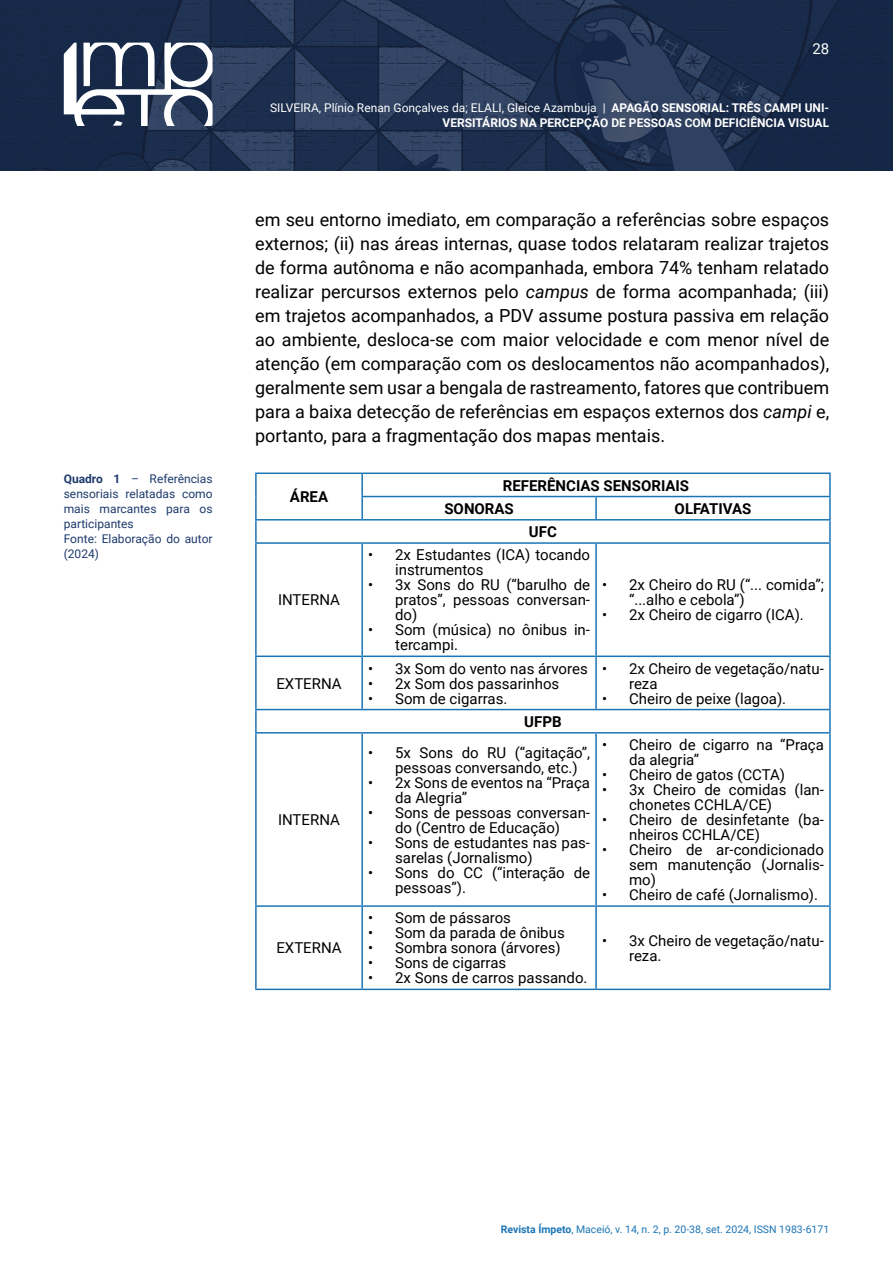
<style>
.page{position:relative;width:893px;height:1263px;background:#fff}
.page>*{position:absolute;margin:0;border:0;box-sizing:border-box;transform-origin:0 0}
.t1{font:18px/24px "Roboto";color:#000;text-align:justify}
.Texto_de_tabela{font:15px/15px "Roboto";color:#000}
.Texto_de_tabela-2{font:700 15px "Roboto";color:#000}
.t2{font:15px "Roboto";color:#fff}
.t3{font:700 12px/15px "Roboto";color:#fff;text-align:right}
.Nota_de_rodapé_Legendas{font:12px/15px "Roboto";color:#1e3a6c;text-align:justify}
.t4{font:10.5px "Roboto";color:#1b75b5}
.s1{font-weight:700}
.s2{font-weight:400}
.s3{font-style:italic}
</style>
<div class="page">
<img style="left:0;top:0;width:893px;height:170px">
<svg style="left:64px;top:42px;width:149px;height:84px"></svg>
<hr style="left:255px;top:472px;width:107px;height:2px;background:#1b75b5">
<hr style="left:255px;top:474px;width:2px;height:22px;background:#1b75b5">
<hr style="left:255px;top:496px;width:2px;height:23px;background:#1b75b5">
<hr style="left:362px;top:472px;width:234px;height:2px;background:#1b75b5">
<hr style="left:361px;top:474px;width:2px;height:22px;background:#1b75b5">
<hr style="left:596px;top:472px;width:235px;height:2px;background:#1b75b5">
<hr style="left:829px;top:474px;width:2px;height:22px;background:#1b75b5">
<hr style="left:361px;top:496px;width:235px;height:1px;background:#1b75b5">
<hr style="left:361px;top:497px;width:2px;height:22px;background:#1b75b5">
<hr style="left:596px;top:496px;width:235px;height:1px;background:#1b75b5">
<hr style="left:595px;top:497px;width:2px;height:22px;background:#1b75b5">
<hr style="left:829px;top:497px;width:2px;height:22px;background:#1b75b5">
<hr style="left:255px;top:519px;width:107px;height:1px;background:#1b75b5">
<hr style="left:255px;top:520px;width:2px;height:22px;background:#1b75b5">
<hr style="left:362px;top:519px;width:234px;height:1px;background:#1b75b5">
<hr style="left:596px;top:519px;width:235px;height:1px;background:#1b75b5">
<hr style="left:829px;top:520px;width:2px;height:22px;background:#1b75b5">
<hr style="left:255px;top:542px;width:107px;height:2px;background:#1b75b5">
<hr style="left:255px;top:544px;width:2px;height:111px;background:#1b75b5">
<hr style="left:362px;top:542px;width:234px;height:2px;background:#1b75b5">
<hr style="left:361px;top:544px;width:2px;height:111px;background:#1b75b5">
<hr style="left:596px;top:542px;width:235px;height:2px;background:#1b75b5">
<hr style="left:595px;top:544px;width:2px;height:111px;background:#1b75b5">
<hr style="left:829px;top:544px;width:2px;height:111px;background:#1b75b5">
<hr style="left:255px;top:655px;width:107px;height:2px;background:#1b75b5">
<hr style="left:255px;top:657px;width:2px;height:52px;background:#1b75b5">
<hr style="left:362px;top:655px;width:234px;height:2px;background:#1b75b5">
<hr style="left:361px;top:657px;width:2px;height:52px;background:#1b75b5">
<hr style="left:596px;top:655px;width:235px;height:2px;background:#1b75b5">
<hr style="left:595px;top:657px;width:2px;height:52px;background:#1b75b5">
<hr style="left:829px;top:657px;width:2px;height:52px;background:#1b75b5">
<hr style="left:255px;top:709px;width:107px;height:1px;background:#1b75b5">
<hr style="left:255px;top:710px;width:2px;height:22px;background:#1b75b5">
<hr style="left:362px;top:709px;width:234px;height:1px;background:#1b75b5">
<hr style="left:596px;top:709px;width:235px;height:1px;background:#1b75b5">
<hr style="left:829px;top:710px;width:2px;height:22px;background:#1b75b5">
<hr style="left:255px;top:732px;width:107px;height:1px;background:#1b75b5">
<hr style="left:255px;top:733px;width:2px;height:172px;background:#1b75b5">
<hr style="left:362px;top:732px;width:234px;height:1px;background:#1b75b5">
<hr style="left:361px;top:733px;width:2px;height:172px;background:#1b75b5">
<hr style="left:596px;top:732px;width:235px;height:1px;background:#1b75b5">
<hr style="left:595px;top:733px;width:2px;height:172px;background:#1b75b5">
<hr style="left:829px;top:733px;width:2px;height:172px;background:#1b75b5">
<hr style="left:361px;top:907px;width:2px;height:81px;background:#1b75b5">
<hr style="left:595px;top:907px;width:2px;height:81px;background:#1b75b5">
<hr style="left:255px;top:905px;width:107px;height:2px;background:#1b75b5">
<hr style="left:255px;top:907px;width:2px;height:81px;background:#1b75b5">
<hr style="left:362px;top:905px;width:234px;height:2px;background:#1b75b5">
<hr style="left:596px;top:905px;width:235px;height:2px;background:#1b75b5">
<hr style="left:829px;top:907px;width:2px;height:81px;background:#1b75b5">
<hr style="left:255px;top:988px;width:107px;height:2px;background:#1b75b5">
<hr style="left:362px;top:988px;width:234px;height:2px;background:#1b75b5">
<hr style="left:596px;top:988px;width:235px;height:2px;background:#1b75b5">
<p class="Nota_de_rodapé_Legendas" style="left:64px;top:470px;width:150px"><span class="s1">Quadro 1</span> – Referências sensoriais relatadas como mais marcantes para os participantes</p>
<p class="Nota_de_rodapé_Legendas" style="left:64px;top:530px;width:150px">Fonte: Elaboração do autor (2024)</p>
<p class="t2" style="left:812px;top:38px;width:18px">28</p>
<p class="t3" style="left:270px;top:100px;width:561px"><span class="s2">SILVEIRA, Plínio Renan Gonçalves da; ELALI, Gleice Azambuja |</span> APAGÃO SENSORIAL: TRÊS CAMPI UNI-<br>VERSITÁRIOS NA PERCEPÇÃO DE PESSOAS COM DEFICIÊNCIA VISUAL</p>
<p class="t1" style="left:255px;top:207px;width:576px">em seu entorno imediato, em comparação a referências sobre espaços externos; (ii) nas áreas internas, quase todos relataram realizar trajetos de forma autônoma e não acompanhada, embora 74% tenham relatado realizar percursos externos pelo <span class="s3">campus</span> de forma acompanhada; (iii) em trajetos acompanhados, a PDV assume postura passiva em relação ao ambiente, desloca-se com maior velocidade e com menor nível de atenção (em comparação com os deslocamentos não acompanhados), geralmente sem usar a bengala de rastreamento, fatores que contribuem para a baixa detecção de referências em espaços externos dos <span class="s3">campi</span> e, portanto, para a fragmentação dos mapas mentais.</p>
<p class="Texto_de_tabela-2" style="left:290px;top:486px;width:40px">ÁREA</p>
<p class="Texto_de_tabela" style="left:278px;top:592px;width:63px">INTERNA</p>
<p class="Texto_de_tabela" style="left:276px;top:675px;width:67px">EXTERNA</p>
<p class="Texto_de_tabela" style="left:278px;top:812px;width:63px">INTERNA</p>
<p class="Texto_de_tabela" style="left:276px;top:940px;width:67px">EXTERNA</p>
<p class="Texto_de_tabela-2" style="left:503px;top:475px;width:188px">REFERÊNCIAS SENSORIAIS</p>
<p class="Texto_de_tabela-2" style="left:444px;top:498px;width:71px">SONORAS</p>
<p class="Texto_de_tabela-2" style="left:675px;top:498px;width:78px">OLFATIVAS</p>
<p class="Texto_de_tabela-2" style="left:529px;top:521px;width:29px">UFC</p>
<p class="Texto_de_tabela" style="left:395px;top:547px;width:196px;text-indent:-27px">• 2x Estudantes (ICA) tocando instrumentos</p>
<p class="Texto_de_tabela" style="left:395px;top:577px;width:196px;text-align:justify;text-indent:-27px">• 3x Sons do RU (“barulho de pratos”, pessoas conversan&shy;do)</p>
<p class="Texto_de_tabela" style="left:395px;top:622px;width:196px;text-indent:-27px">• Som (música) no ônibus in&shy;tercampi.</p>
<p class="Texto_de_tabela" style="left:368px;top:660px;width:221px">• 3x Som do vento nas árvores</p>
<p class="Texto_de_tabela" style="left:368px;top:675px;width:193px">• 2x Som dos passarinhos</p>
<p class="Texto_de_tabela" style="left:368px;top:690px;width:141px">• Som de cigarras.</p>
<p class="Texto_de_tabela-2" style="left:524px;top:711px;width:39px">UFPB</p>
<p class="Texto_de_tabela" style="left:395px;top:744px;width:196px;text-indent:-27px">• 5x Sons do RU (“agitação”, pessoas conversando, etc.)</p>
<p class="Texto_de_tabela" style="left:395px;top:774px;width:196px;text-indent:-27px">• 2x Sons de eventos na “Praça da Alegria”</p>
<p class="Texto_de_tabela" style="left:368px;top:804px;width:223px;text-align:center">• Sons de pessoas conversan&shy;do (Centro de Educação)</p>
<p class="Texto_de_tabela" style="left:395px;top:834px;width:196px;text-indent:-27px">• Sons de estudantes nas pas&shy;sarelas (Jornalismo)</p>
<p class="Texto_de_tabela" style="left:395px;top:864px;width:196px;text-indent:-27px">• Sons do CC (“interação de pessoas”).</p>
<p class="Texto_de_tabela" style="left:368px;top:910px;width:144px">• Som de pássaros</p>
<p class="Texto_de_tabela" style="left:368px;top:925px;width:198px">• Som da parada de ônibus</p>
<p class="Texto_de_tabela" style="left:368px;top:940px;width:194px">• Sombra sonora (árvores)</p>
<p class="Texto_de_tabela" style="left:368px;top:955px;width:140px">• Sons de cigarras</p>
<p class="Texto_de_tabela" style="left:368px;top:970px;width:221px">• 2x Sons de carros passando.</p>
<p class="Texto_de_tabela" style="left:629px;top:577px;width:196px;text-indent:-27px">• 2x Cheiro do RU (“... comida”; “...alho e cebola”)</p>
<p class="Texto_de_tabela" style="left:602px;top:607px;width:203px">• 2x Cheiro de cigarro (ICA).</p>
<p class="Texto_de_tabela" style="left:629px;top:660px;width:196px;text-indent:-27px">• 2x Cheiro de vegetação/natu&shy;reza</p>
<p class="Texto_de_tabela" style="left:602px;top:690px;width:186px">• Cheiro de peixe (lagoa).</p>
<p class="Texto_de_tabela" style="left:629px;top:737px;width:196px;text-indent:-27px">• Cheiro de cigarro na “Praça da alegria”</p>
<p class="Texto_de_tabela" style="left:602px;top:767px;width:185px">• Cheiro de gatos (CCTA)</p>
<p class="Texto_de_tabela" style="left:629px;top:782px;width:196px;text-indent:-27px">• 3x Cheiro de comidas (lan&shy;chonetes CCHLA/CE)</p>
<p class="Texto_de_tabela" style="left:629px;top:812px;width:196px;text-indent:-27px">• Cheiro de desinfetante (ba&shy;nheiros CCHLA/CE)</p>
<p class="Texto_de_tabela" style="left:629px;top:842px;width:196px;text-align:justify;text-indent:-27px">• Cheiro de ar-condicionado sem manutenção (Jornalis&shy;mo)</p>
<p class="Texto_de_tabela" style="left:602px;top:887px;width:217px">• Cheiro de café (Jornalismo).</p>
<p class="Texto_de_tabela" style="left:629px;top:932px;width:196px;text-indent:-27px">• 3x Cheiro de vegetação/natu&shy;reza.</p>
<p class="t4" style="left:501px;top:1222px;width:330px"><span class="s1">Revista Ímpeto</span>, Maceió, v. 14, n. 2, p. 20-38, set. 2024, ISSN 1983-6171</p>
</div>
